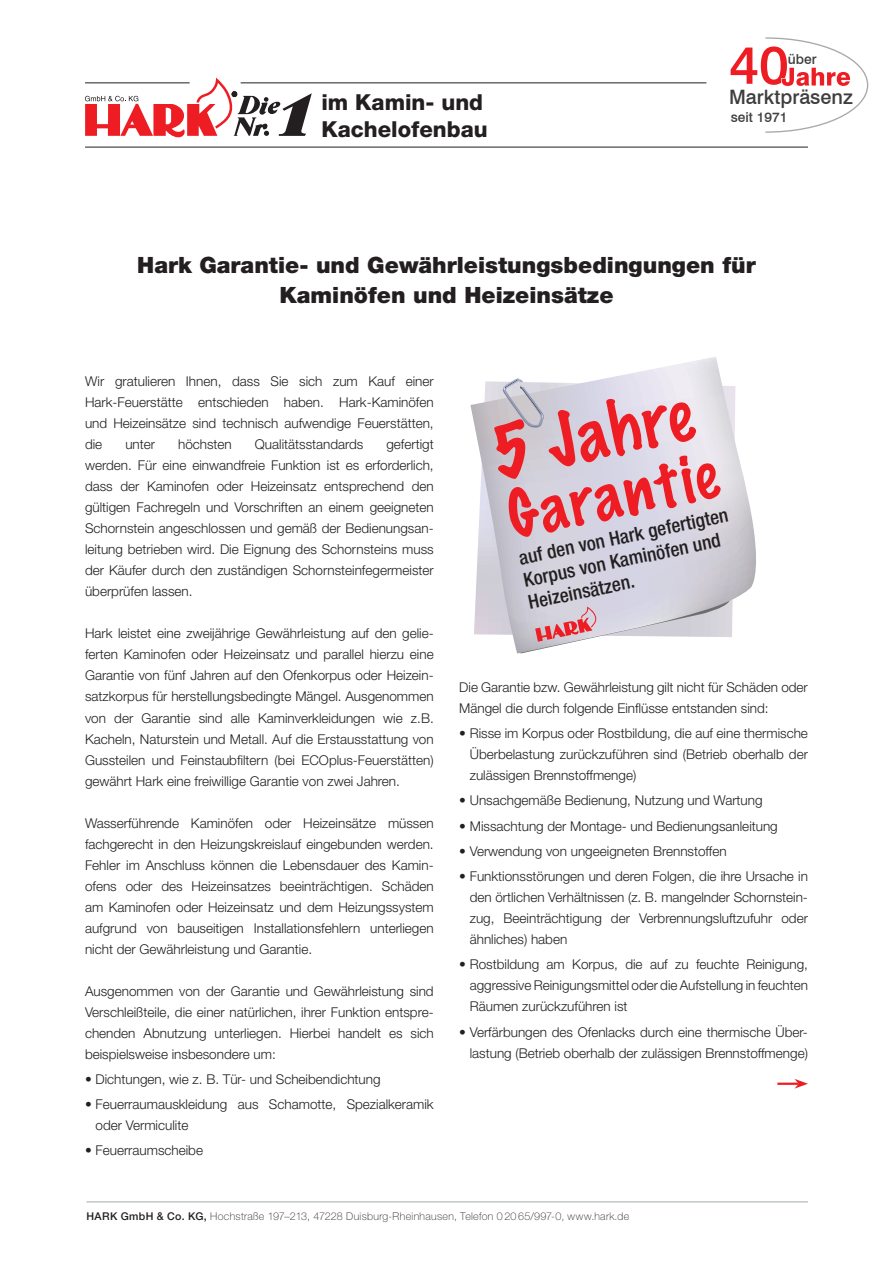
<style>
.page{position:relative;width:893px;height:1263px;background:#fff}
.page>*{position:absolute;margin:0;border:0;box-sizing:border-box;transform-origin:0 0}
.t1{font:100 66.75px "Marker Felt";color:#ee1d23}
.t2{font:100 60.45px "Marker Felt";color:#ee1d23}
.t3{font:900 22.5px/30px "Helvetica Neue LT";color:#231f20;text-align:center}
.t4{font:800 22.05px/26.4px "Helvetica Neue LT";color:#231f20}
.t5{font:500 19.8px "Swiss 721 BT";color:#3e3e3f}
.t6{font:500 condensed 19.35px/22.6px "Helvetica Neue LT";color:#231f20}
.t7{font:500 13.8px "Swiss 721 BT";color:#3e3e3f}
.t8{font:300 13.5px/21px "Helvetica Neue LT";color:#231f20;text-align:justify}
.t9{font:100 10.65px "Helvetica Neue LT";letter-spacing:.03em;color:#231f20}
.s1{font-weight:500}
</style>
<div class="page">
<hr style="left:241px;top:82px;width:465px;height:1px;background:#231f20">
<hr style="left:85px;top:147px;width:723px;height:1px;background:#231f20">
<svg style="left:731px;top:37px;width:138px;height:96px"></svg>
<svg style="left:85px;top:78px;width:227px;height:60px"></svg>
<svg style="left:470px;top:357px;width:286px;height:296px"></svg>
<svg style="left:503px;top:378px;width:41px;height:50px;background:#c7c6ce"></svg>
<svg style="left:518px;top:593px;width:215px;height:60px"></svg>
<hr style="left:86px;top:1201px;width:722px;height:1px;background:#bbc1c4">
<hr style="left:777px;top:1082px;width:22px;height:3px;background:#ee1d23">
<svg style="left:794px;top:1079px;width:14px;height:10px"></svg>
<h3 class="t4" style="left:321px;top:89px;width:168px">im Kamin- und<br>Kachelofenbau</h3>
<p class="t7" style="left:788px;top:50px;width:30px">über</p>
<h3 class="t5" style="left:729px;top:85px;width:125px">Marktpräsenz</h3>
<p class="t7" style="left:731px;top:109px;width:58px">seit 1971</p>
<h3 class="t3" style="left:137px;top:250px;width:620px">Hark Garantie- und Gewährleistungsbedingungen für<br>Kaminöfen und Heizeinsätze</h3>
<p class="t8" style="left:85px;top:371px;width:350px">Wir gratulieren Ihnen, dass Sie sich zum Kauf einer Hark-Feuerstätte entschieden haben. Hark-Kaminöfen und Heizeinsätze sind technisch aufwendige Feuerstätten, die</p>
<p class="t8" style="left:125px;top:434px;width:31px">unter</p>
<p class="t8" style="left:178px;top:434px;width:55px">höchsten</p>
<p class="t8" style="left:255px;top:434px;width:110px">Qualitätsstandards</p>
<p class="t8" style="left:85px;top:434px;width:350px;text-indent:301px">gefertigt werden. Für eine einwandfreie Funktion ist es erforderlich, dass der Kaminofen oder Heizeinsatz entsprechend den gültigen Fachregeln und Vorschriften an einem geeigneten Schornstein angeschlossen und gemäß der Bedienungsan&shy;leitung betrieben wird. Die Eignung des Schornsteins muss der Käufer durch den zuständigen Schornsteinfegermeister überprüfen lassen.</p>
<p class="t8" style="left:85px;top:623px;width:350px">Hark leistet eine zweijährige Gewährleistung auf den gelie&shy;ferten Kaminofen oder Heizeinsatz und parallel hierzu eine Garantie von fünf Jahren auf den Ofenkorpus oder Heizein&shy;satzkorpus für herstellungsbedingte Mängel. Ausgenommen von der Garantie sind alle Kaminverkleidungen wie z.B.<br>Kacheln, Naturstein und Metall. Auf die Erstausstattung von Gussteilen und Feinstaubfiltern (bei ECOplus-Feuerstätten) gewährt Hark eine freiwillige Garantie von zwei Jahren.</p>
<p class="t8" style="left:85px;top:812px;width:350px">Wasserführende Kaminöfen oder Heizeinsätze müssen fachgerecht in den Heizungskreislauf eingebunden werden.<br>Fehler im Anschluss können die Lebensdauer des Kamin&shy;ofens oder des Heizeinsatzes beeinträchtigen. Schäden am Kaminofen oder Heizeinsatz und dem Heizungssystem aufgrund von bauseitigen Installationsfehlern unterliegen nicht der Gewährleistung und Garantie.</p>
<p class="t8" style="left:85px;top:980px;width:350px">Ausgenommen von der Garantie und Gewährleistung sind Verschleißteile, die einer natürlichen, ihrer Funktion entspre&shy;chenden Abnutzung unterliegen. Hierbei handelt es sich beispielsweise insbesondere um:</p>
<p class="t8" style="left:85px;top:1068px;width:297px">• Dichtungen, wie z. B. Tür- und Scheibendichtung</p>
<p class="t8" style="left:96px;top:1093px;width:340px;text-indent:-11px">• Feuerraumauskleidung aus Schamotte, Spezialkeramik oder Vermiculite</p>
<p class="t8" style="left:85px;top:1140px;width:120px">• Feuerraumscheibe</p>
<h1 class="t1" style="left:482px;top:403px;width:204px;rotate:-12deg">5 Jahre</h1>
<h2 class="t2" style="left:498px;top:470px;width:214px;rotate:-12deg">Garantie</h2>
<h3 class="t6" style="left:517px;top:547px;width:215px;rotate:-12deg">auf den von Hark gefertigten<br>Korpus von Kaminöfen und<br>Heizeinsätzen.</h3>
<p class="t8" style="left:459px;top:676px;width:350px">Die Garantie bzw. Gewährleistung gilt nicht für Schäden oder<br>Mängel die durch folgende Einflüsse entstanden sind:</p>
<p class="t8" style="left:470px;top:722px;width:340px;text-indent:-11px">• Risse im Korpus oder Rostbildung, die auf eine thermische Überbelastung zurückzuführen sind (Betrieb oberhalb der zulässigen Brennstoffmenge)</p>
<p class="t8" style="left:459px;top:790px;width:305px">• Unsachgemäße Bedienung, Nutzung und Wartung</p>
<p class="t8" style="left:459px;top:815px;width:320px">• Missachtung der Montage- und Bedienungsanleitung</p>
<p class="t8" style="left:459px;top:840px;width:269px">• Verwendung von ungeeigneten Brennstoffen</p>
<p class="t8" style="left:470px;top:865px;width:340px;text-indent:-11px">• Funktionsstörungen und deren Folgen, die ihre Ursache in den örtlichen Verhältnissen (z. B. mangelnder Schornstein&shy;zug, Beeinträchtigung der Verbrennungsluftzufuhr oder ähnliches) haben</p>
<p class="t8" style="left:470px;top:954px;width:340px;text-indent:-11px">• Rostbildung am Korpus, die auf zu feuchte Reinigung, aggressive Reinigungsmittel oder die Aufstellung in feuchten Räumen zurückzuführen ist</p>
<p class="t8" style="left:459px;top:1021px;width:350px;text-align:right">• Verfärbungen des Ofenlacks durch eine thermische Über&shy;lastung (Betrieb oberhalb der zulässigen Brennstoffmenge)</p>
<p class="t9" style="left:86px;top:1210px;width:544px"><span class="s1">HARK GmbH &amp; Co. KG,</span> Hochstraße 197–213, 47228 Duisburg-Rheinhausen, Telefon 0 20 65/997-0, www.hark.de</p>
</div>
